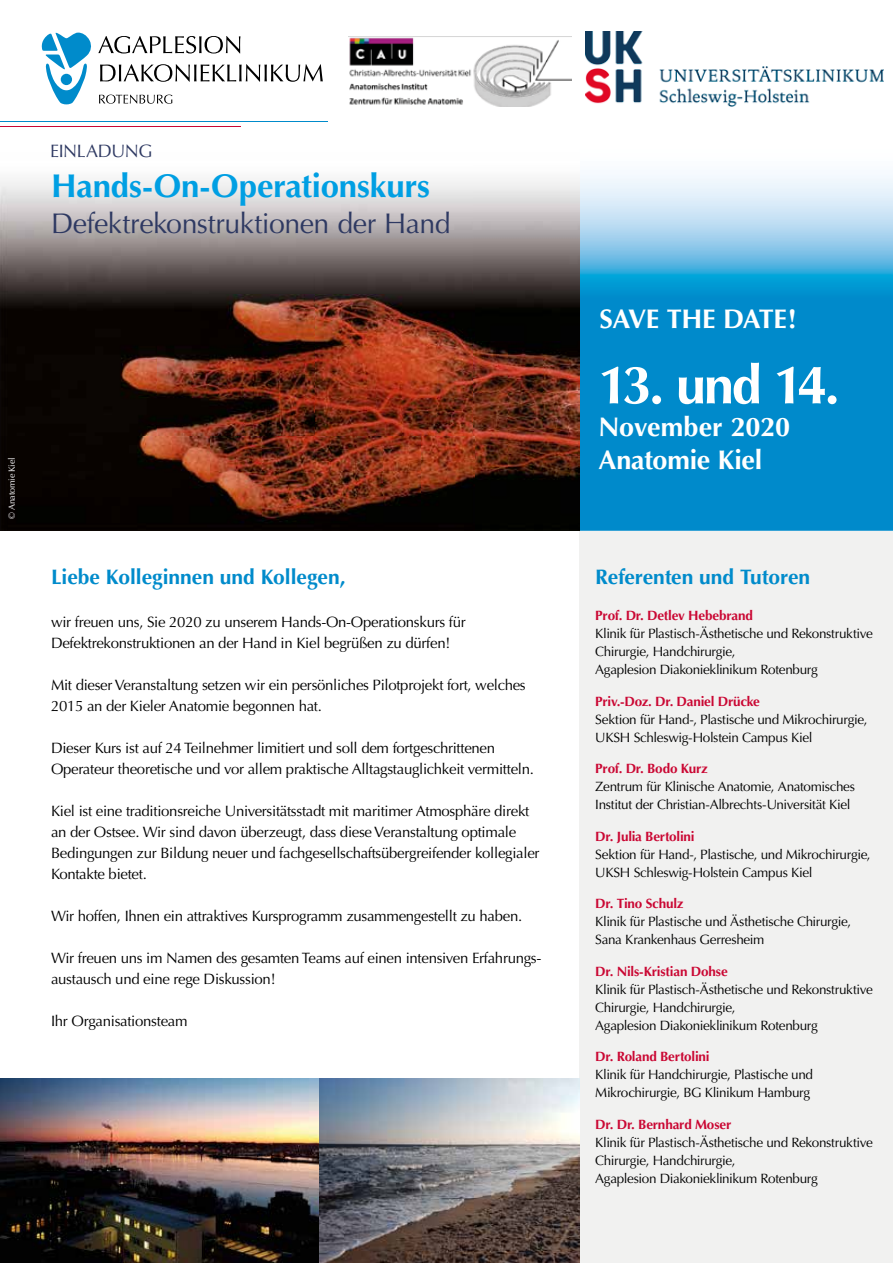
<style>
.page{position:relative;width:893px;height:1263px;background:#fff}
.page>*{position:absolute;margin:0;border:0;box-sizing:border-box;transform-origin:0 0}
.t1{font:700 54px "Optima";letter-spacing:-.08em;color:#fff}
.t2{font:700 33px "Optima";letter-spacing:-.005em;color:#009fe3}
.t3{font:28.5px "Optima";letter-spacing:-.015em;color:#2e3962}
.t4{font:700 27px/33px "Optima";letter-spacing:-.01em;color:#fff}
.t5{font:700 21px "Optima";color:#008bcb}
.t6{font:18px "Optima";letter-spacing:-.02em;color:#2e3962}
.t7{font:15px/21px "Optima";letter-spacing:-.02em;color:#000}
.t8{font:13.5px/18px "Optima";letter-spacing:-.025em;color:#000}
.t9{font:700 13.5px "Optima";letter-spacing:-.015em;color:#ca0733}
.t10{font:9px "Optima";letter-spacing:-.02em;color:#fff}
</style>
<div class="page">
<div style="left:579px;top:531px;width:314px;height:732px;background:#f1f1f0"></div>
<hr style="left:0;top:126px;width:241px;height:1px;background:#ca0733">
<hr style="left:0;top:121px;width:327px;height:1px;background:#008bcb">
<svg style="left:42px;top:33px;width:49px;height:71px"></svg>
<svg style="left:98px;top:36px;width:142px;height:18px"></svg>
<svg style="left:100px;top:64px;width:223px;height:18px"></svg>
<svg style="left:99px;top:95px;width:73px;height:9px"></svg>
<img style="left:586px;top:32px;width:297px;height:74px">
<img style="left:579px;top:175px;width:314px;height:356px">
<img style="left:0;top:180px;width:579px;height:351px">
<img style="left:349px;top:37px;width:222px;height:70px">
<img style="left:0;top:1078px;width:320px;height:185px">
<img style="left:320px;top:1078px;width:259px;height:185px">
<p class="t6" style="left:50px;top:140px;width:104px">EINLADUNG</p>
<h2 class="t2" style="left:51px;top:166px;width:381px">Hands-On-Operationskurs</h2>
<h3 class="t3" style="left:51px;top:206px;width:401px">Defektrekonstruktionen der Hand</h3>
<p class="t10" style="left:6px;top:519px;width:63px;rotate:-90deg">© Anatomie Kiel</p>
<h3 class="t5" style="left:51px;top:565px;width:296px">Liebe Kolleginnen und Kollegen,</h3>
<p class="t7" style="left:51px;top:611px;width:416px">wir freuen uns, Sie 2020 zu unserem Hands-On-Operationskurs für<br>Defektrekonstruktionen an der Hand in Kiel begrüßen zu dürfen!</p>
<p class="t7" style="left:51px;top:674px;width:476px">Mit dieser Veranstaltung setzen wir ein persönliches Pilotprojekt fort, welches<br>2015 an der Kieler Anatomie begonnen hat.</p>
<p class="t7" style="left:51px;top:737px;width:484px">Dieser Kurs ist auf 24 Teilnehmer limitiert und soll dem fortgeschrittenen<br>Operateur theoretische und vor allem praktische Alltagstauglichkeit vermitteln.</p>
<p class="t7" style="left:51px;top:800px;width:490px">Kiel ist eine traditionsreiche Universitätsstadt mit maritimer Atmosphäre direkt an der Ostsee. Wir sind davon überzeugt, dass diese Veranstaltung optimale Bedingungen zur Bildung neuer und fachgesellschaftsübergreifender kollegialer Kontakte bietet.</p>
<p class="t7" style="left:51px;top:905px;width:473px">Wir hoffen, Ihnen ein attraktives Kursprogramm zusammengestellt zu haben.</p>
<p class="t7" style="left:51px;top:947px;width:492px">Wir freuen uns im Namen des gesamten Teams auf einen intensiven Erfahrungs&shy;austausch und eine rege Diskussion!</p>
<p class="t7" style="left:51px;top:1010px;width:138px">Ihr Organisationsteam</p>
<h3 class="t4" style="left:600px;top:302px;width:199px">SAVE THE DATE!</h3>
<h1 class="t1" style="left:598px;top:353px;width:243px">13. und 14.</h1>
<h3 class="t4" style="left:598px;top:411px;width:193px">November 2020<br>Anatomie Kiel</h3>
<h3 class="t5" style="left:595px;top:565px;width:216px">Referenten und Tutoren</h3>
<p class="t9" style="left:595px;top:608px;width:159px">Prof. Dr. Detlev Hebebrand</p>
<p class="t8" style="left:595px;top:625px;width:279px">Klinik für Plastisch-Ästhetische und Rekonstruktive<br>Chirurgie, Handchirurgie,<br>Agaplesion Diakonieklinikum Rotenburg</p>
<p class="t9" style="left:595px;top:693px;width:166px">Priv.-Doz. Dr. Daniel Drücke</p>
<p class="t8" style="left:595px;top:710px;width:274px">Sektion für Hand-, Plastische und Mikrochirurgie,<br>UKSH Schleswig-Holstein Campus Kiel</p>
<p class="t9" style="left:595px;top:761px;width:114px">Prof. Dr. Bodo Kurz</p>
<p class="t8" style="left:595px;top:778px;width:261px">Zentrum für Klinische Anatomie, Anatomisches<br>Institut der Christian-Albrechts-Universität Kiel</p>
<p class="t9" style="left:595px;top:828px;width:101px">Dr. Julia Bertolini</p>
<p class="t8" style="left:595px;top:845px;width:277px">Sektion für Hand-, Plastische, und Mikrochirurgie,<br>UKSH Schleswig-Holstein Campus Kiel</p>
<p class="t9" style="left:595px;top:896px;width:90px">Dr. Tino Schulz</p>
<p class="t8" style="left:595px;top:913px;width:257px">Klinik für Plastische und Ästhetische Chirurgie,<br>Sana Krankenhaus Gerresheim</p>
<p class="t9" style="left:595px;top:963px;width:134px">Dr. Nils-Kristian Dohse</p>
<p class="t8" style="left:595px;top:980px;width:279px">Klinik für Plastisch-Ästhetische und Rekonstruktive<br>Chirurgie, Handchirurgie,<br>Agaplesion Diakonieklinikum Rotenburg</p>
<p class="t9" style="left:595px;top:1049px;width:116px">Dr. Roland Bertolini</p>
<p class="t8" style="left:595px;top:1066px;width:219px">Klinik für Handchirurgie, Plastische und<br>Mikrochirurgie, BG Klinikum Hamburg</p>
<p class="t9" style="left:595px;top:1116px;width:137px">Dr. Dr. Bernhard Moser</p>
<p class="t8" style="left:595px;top:1133px;width:279px">Klinik für Plastisch-Ästhetische und Rekonstruktive<br>Chirurgie, Handchirurgie,<br>Agaplesion Diakonieklinikum Rotenburg</p>
</div>
